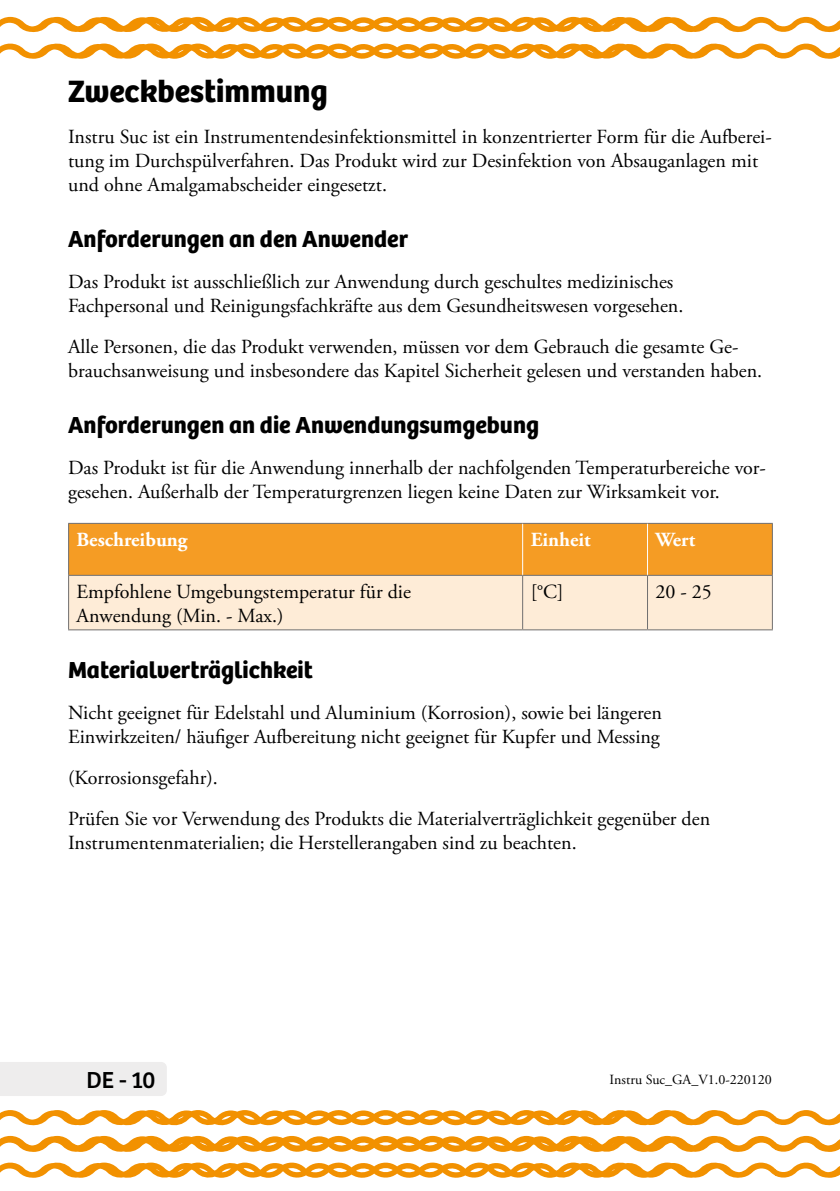
<style>
.page{position:relative;width:840px;height:1191px;background:#fff}
.page>*{position:absolute;margin:0;border:0;box-sizing:border-box;transform-origin:0 0}
.t1{font:700 32px "Bree";color:#000}
.t2{font:700 24px "Bree";color:#000}
.t3{font:24px "Bree";color:#000}
.t4{font:20px/24px "Adobe Garamond Pro";color:#000}
.t5{font:700 20px "Adobe Garamond Pro";color:#fff}
.t6{font:14px "Adobe Garamond Pro";color:#000}
</style>
<div class="page">
<svg style="left:0;top:16px;width:839px;height:17px"></svg>
<svg style="left:0;top:43px;width:839px;height:16px"></svg>
<svg style="left:0;top:1162px;width:839px;height:15px"></svg>
<svg style="left:0;top:1110px;width:839px;height:16px"></svg>
<svg style="left:0;top:1135px;width:839px;height:17px"></svg>
<div style="left:0;top:1062px;width:167px;height:34px;background:#eeeded"></div>
<svg style="left:69px;top:524px;width:702px;height:105px;background:#f9c47f"></svg>
<hr style="left:68px;top:523px;width:454px;height:1px;background:#706f6f">
<hr style="left:68px;top:524px;width:1px;height:51px;background:#706f6f">
<hr style="left:522px;top:523px;width:125px;height:1px;background:#706f6f">
<hr style="left:647px;top:523px;width:125px;height:1px;background:#706f6f">
<hr style="left:771px;top:524px;width:1px;height:51px;background:#706f6f">
<hr style="left:68px;top:575px;width:454px;height:1px;background:#706f6f">
<hr style="left:68px;top:576px;width:1px;height:53px;background:#706f6f">
<hr style="left:522px;top:575px;width:125px;height:1px;background:#706f6f">
<hr style="left:522px;top:576px;width:1px;height:53px;background:#706f6f">
<hr style="left:647px;top:575px;width:125px;height:1px;background:#706f6f">
<hr style="left:646px;top:576px;width:1px;height:53px;background:#706f6f">
<hr style="left:771px;top:576px;width:1px;height:53px;background:#706f6f">
<hr style="left:68px;top:629px;width:454px;height:1px;background:#706f6f">
<hr style="left:522px;top:629px;width:125px;height:1px;background:#706f6f">
<hr style="left:647px;top:629px;width:125px;height:1px;background:#706f6f">
<hr style="left:522px;top:524px;width:1px;height:51px;background:#fff">
<hr style="left:646px;top:524px;width:1px;height:51px;background:#fff">
<h1 class="t1" style="left:68px;top:66px;width:261px">Zweckbestimmung</h1>
<p class="t4" style="left:68px;top:126px;width:704px">Instru Suc ist ein Instrumentendesinfektionsmittel in konzentrierter Form für die Aufberei&shy;tung im Durchspülverfahren. Das Produkt wird zur Desinfektion von Absauganlagen mit und ohne Amalgamabscheider eingesetzt.</p>
<p class="t2" style="left:68px;top:220px;width:341px">Anforderungen an den Anwender</p>
<p class="t4" style="left:68px;top:270px;width:616px">Das Produkt ist ausschließlich zur Anwendung durch geschultes medizinisches<br>Fachpersonal und Reinigungsfachkräfte aus dem Gesundheitswesen vorgesehen.</p>
<p class="t4" style="left:68px;top:335px;width:695px">Alle Personen, die das Produkt verwenden, müssen vor dem Gebrauch die gesamte Ge&shy;brauchsanweisung und insbesondere das Kapitel Sicherheit gelesen und verstanden haben.</p>
<p class="t2" style="left:68px;top:406px;width:472px">Anforderungen an die Anwendungsumgebung</p>
<p class="t4" style="left:68px;top:456px;width:699px">Das Produkt ist für die Anwendung innerhalb der nachfolgenden Temperaturbereiche vor&shy;gesehen. Außerhalb der Temperaturgrenzen liegen keine Daten zur Wirksamkeit vor.</p>
<p class="t5" style="left:77px;top:528px;width:112px">Beschreibung</p>
<p class="t5" style="left:530px;top:528px;width:61px">Einheit</p>
<p class="t5" style="left:655px;top:528px;width:41px">Wert</p>
<p class="t4" style="left:77px;top:580px;width:335px">Empfohlene Umgebungstemperatur für die<br>Anwendung (Min. - Max.)</p>
<p class="t4" style="left:530px;top:580px;width:34px">[°C]</p>
<p class="t4" style="left:655px;top:580px;width:58px">20 - 25</p>
<p class="t2" style="left:68px;top:651px;width:246px">Materialverträglichkeit</p>
<p class="t4" style="left:68px;top:701px;width:595px">Nicht geeignet für Edelstahl und Aluminium (Korrosion), sowie bei längeren<br>Einwirkzeiten/ häufiger Aufbereitung nicht geeignet für Kupfer und Messing</p>
<p class="t4" style="left:68px;top:758px;width:643px;line-height:41px">(Korrosionsgefahr).<br>Prüfen Sie vor Verwendung des Produkts die Materialverträglichkeit gegenüber den</p>
<p class="t4" style="left:68px;top:831px;width:510px">Instrumentenmaterialien; die Herstellerangaben sind zu beachten.</p>
<p class="t3" style="left:86px;top:1061px;width:71px">DE - 10</p>
<p class="t6" style="left:609px;top:1071px;width:164px">Instru Suc_GA_V1.0-220120</p>
</div>
